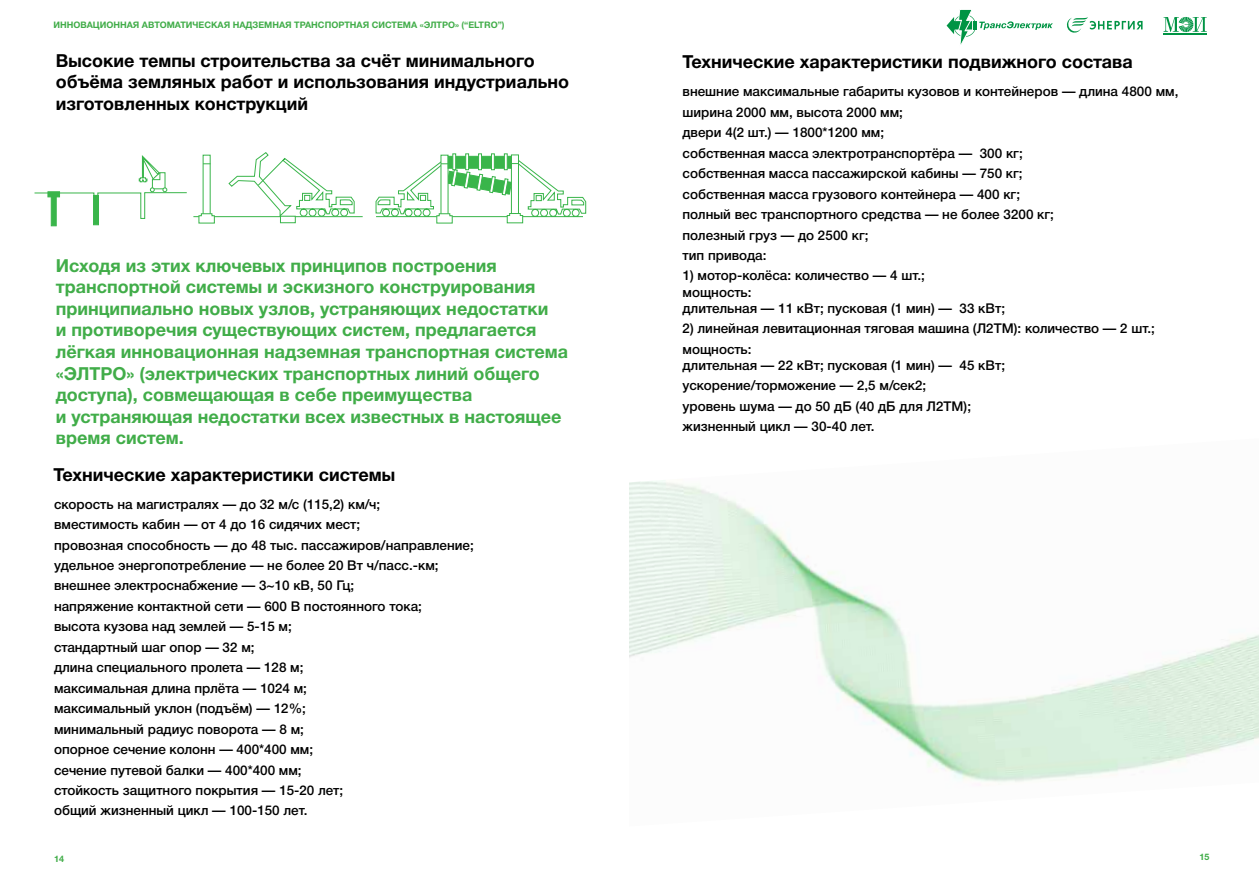
<style>
.page{position:relative;width:1259px;height:893px;background:#fff}
.page>*{position:absolute;margin:0;border:0;box-sizing:border-box;transform-origin:0 0}
.t1{font:700 18px/21.6px "Helvetica Neue Cyr";color:#41ad49}
.t2{font:700 18px/21.6px "Helvetica Neue Cyr";color:#000}
.t3{font:500 13.5px/20.4px "Helvetica Neue Cyr";color:#000}
.t4{font:700 9px "Helvetica Neue Cyr";color:#41ad49}
</style>
<div class="page">
<svg style="left:1066px;top:17px;width:76px;height:16px"></svg>
<svg style="left:1163px;top:17px;width:43px;height:15px"></svg>
<hr style="left:1163px;top:33px;width:43px;height:2px;background:#009444">
<svg style="left:946px;top:9px;width:107px;height:36px"></svg>
<img style="left:629px;top:480px;width:630px;height:305px">
<hr style="left:193px;top:216px;width:170px;height:1px;background:#39b54a">
<svg style="left:34px;top:155px;width:153px;height:64px"></svg>
<svg style="left:51px;top:197px;width:6px;height:29px"></svg>
<div style="left:93px;top:195px;width:6px;height:30px;background:#39b54a"></div>
<svg style="left:48px;top:191px;width:12px;height:6px"></svg>
<svg style="left:198px;top:213px;width:17px;height:11px"></svg>
<div style="left:511px;top:154px;width:8px;height:62px;background:#fff;border:1px solid #39b54a"></div>
<svg style="left:375px;top:157px;width:211px;height:67px"></svg>
<div style="left:280px;top:216px;width:16px;height:7px;background:#fff;border:1px solid #39b54a"></div>
<svg style="left:228px;top:152px;width:127px;height:66px"></svg>
<div style="left:448px;top:156px;width:63px;height:13px;background:#39b54a;border:1px solid #39b54a"></div>
<svg style="left:452px;top:153px;width:4px;height:17px"></svg>
<svg style="left:465px;top:153px;width:4px;height:17px"></svg>
<svg style="left:478px;top:153px;width:4px;height:17px"></svg>
<svg style="left:491px;top:153px;width:4px;height:17px"></svg>
<svg style="left:504px;top:153px;width:4px;height:17px"></svg>
<p class="t4" style="left:53px;top:20px;width:452px">ИННОВАЦИОННАЯ АВТОМАТИЧЕСКАЯ НАДЗЕМНАЯ ТРАНСПОРТНАЯ СИСТЕМА «ЭЛТРО» (“ELTRO”)</p>
<h1 class="t2" style="left:56px;top:50px;width:515px">Высокие темпы строительства за счёт минимального объёма земляных работ и использования индустриально изготовленных конструкций</h1>
<p class="t1" style="left:56px;top:254px;width:514px">Исходя из этих ключевых принципов построения транспортной системы и эскизного конструирования принципиально новых узлов, устраняющих недостатки<br>и противоречия существующих систем, предлагается лёгкая инновационная надземная транспортная система «ЭЛТРО» (электрических транспортных линий общего доступа), совмещающая в себе преимущества<br>и устраняющая недостатки всех известных в настоящее время систем.</p>
<h1 class="t2" style="left:53px;top:464px;width:343px">Технические характеристики системы</h1>
<p class="t3" style="left:54px;top:494px;width:421px">скорость на магистралях — до 32 м/с (115,2) км/ч;<br>вместимость кабин — от 4 до 16 сидячих мест;<br>провозная способность — до 48 тыс. пассажиров/направление; удельное энергопотребление — не более 20 Вт ч/пасс.-км; внешнее электроснабжение — 3~10 кВ, 50 Гц;<br>напряжение контактной сети — 600 В постоянного тока;<br>высота кузова над землей — 5-15 м;<br>стандартный шаг опор — 32 м;<br>длина специального пролета — 128 м;<br>максимальная длина прлёта — 1024 м;<br>максимальный уклон (подъём) — 12%;<br>минимальный радиус поворота — 8 м;<br>опорное сечение колонн — 400*400 мм;<br>сечение путевой балки — 400*400 мм;<br>стойкость защитного покрытия — 15-20 лет;<br>общий жизненный цикл — 100-150 лет.</p>
<h1 class="t2" style="left:682px;top:51px;width:452px">Технические характеристики подвижного состава</h1>
<p class="t3" style="left:682px;top:82px;width:497px">внешние максимальные габариты кузовов и контейнеров — длина 4800 мм, ширина 2000 мм, высота 2000 мм;<br>двери 4(2 шт.) — 1800*1200 мм;<br>собственная масса электротранспортёра — 300 кг;<br>собственная масса пассажирской кабины — 750 кг;<br>собственная масса грузового контейнера — 400 кг;<br>полный вес транспортного средства — не более 3200 кг;<br>полезный груз — до 2500 кг;<br>тип привода:</p>
<p class="t3" style="left:682px;top:268px;width:324px;line-height:16.2px">1) мотор-колёса: количество — 4 шт.;<br>мощность:<br>длительная — 11 кВт; пусковая (1 мин) — 33 кВт;</p>
<p class="t3" style="left:682px;top:318px;width:474px">2) линейная левитационная тяговая машина (Л2ТМ): количество — 2 шт.; мощность:</p>
<p class="t3" style="left:682px;top:355px;width:324px">длительная — 22 кВт; пусковая (1 мин) — 45 кВт; ускорение/торможение — 2,5 м/сек2;<br>уровень шума — до 50 дБ (40 дБ для Л2ТМ); жизненный цикл — 30-40 лет.</p>
<p class="t4" style="left:54px;top:854px;width:12px">14</p>
<p class="t4" style="left:1199px;top:852px;width:12px">15</p>
</div>
